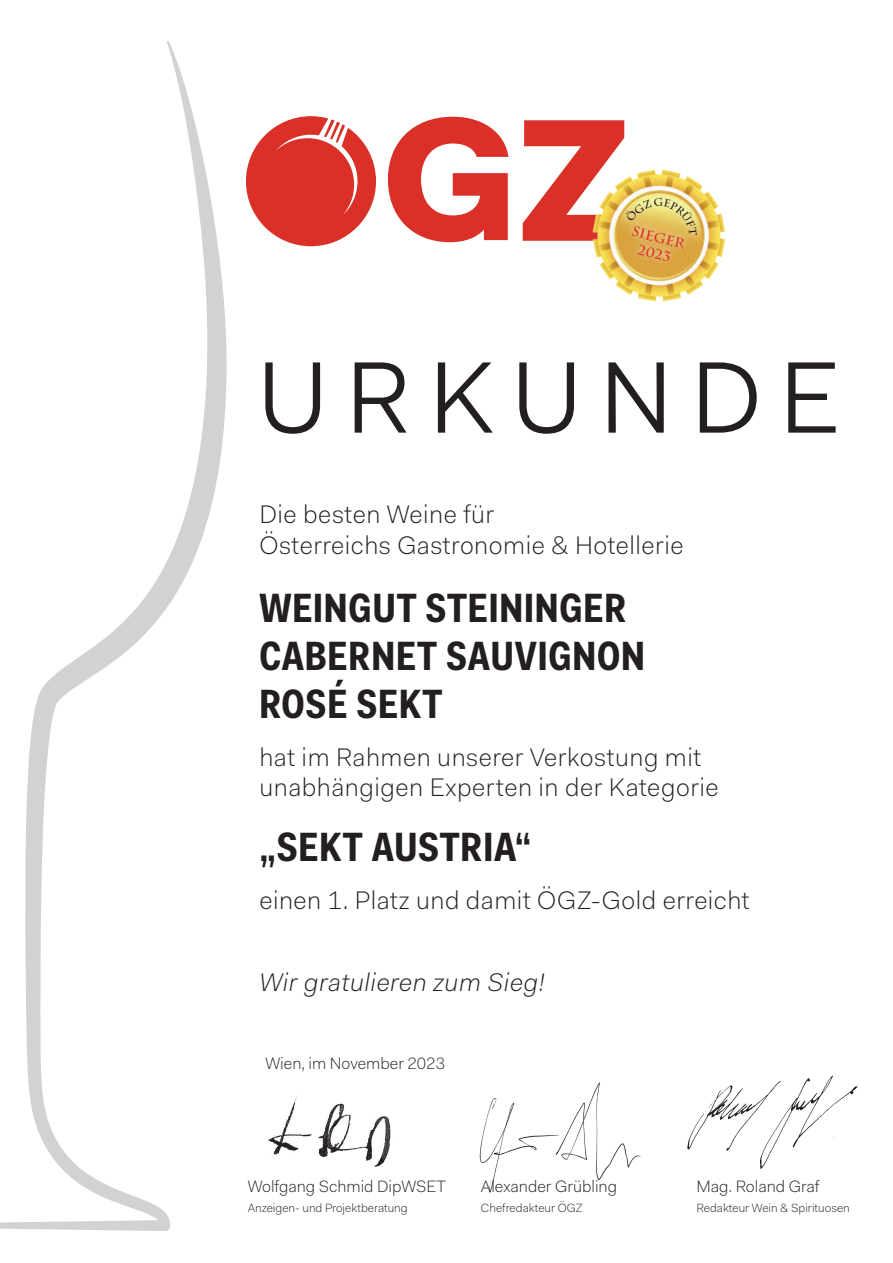
<style>
.page{position:relative;width:893px;height:1263px;background:#fff}
.page>*{position:absolute;margin:0;border:0;box-sizing:border-box;transform-origin:0 0}
.Urkunde{font:102px "Fakt Pro Blond";letter-spacing:.17em;color:#231f20}
.Firma___Getraenk{font:700 41.1px/47.8px "Fakt Con Pro";letter-spacing:.02em;color:#231f20}
.Firma___Getraenk-2{font:300 25.5px/30.8px "Fakt Pro";letter-spacing:.02em;color:#231f20}
.Text{font:300 25.5px/30.8px "Fakt Pro";letter-spacing:.02em;color:#231f20}
.Text_kursiv{font:italic 300 25.5px "Fakt Pro";letter-spacing:.02em;color:#231f20}
.t1{font:300 16.5px "Fakt Pro";color:#231f20}
.t2{font:700 13.8px "Charlemagne Std";color:#da3028}
.t3{font:300 12px "Fakt Pro";color:#231f20}
</style>
<div class="page">
<img style="left:687px;top:1075px;width:171px;height:94px">
<svg style="left:0;top:41px;width:227px;height:1190px"></svg>
<svg style="left:388px;top:117px;width:120px;height:125px"></svg>
<svg style="left:246px;top:116px;width:130px;height:130px"></svg>
<img style="left:606px;top:195px;width:120px;height:107px">
<img style="left:268px;top:1096px;width:123px;height:71px">
<img style="left:479px;top:1082px;width:163px;height:111px">
<svg style="left:523px;top:120px;width:188px;height:154px"></svg>
<p class="t2" style="left:634px;top:223px;width:55px;rotate:14deg">SIEGER</p>
<p class="t2" style="left:640px;top:241px;width:35px;rotate:14deg">2023</p>
<p class="Urkunde" style="left:258px;top:329px;width:585px">URKUNDE</p>
<p class="Text" style="left:259px;top:499px;width:426px">Die besten Weine für<br>Österreichs Gastronomie &amp; Hotellerie</p>
<p class="Firma___Getraenk" style="left:259px;top:584px;width:369px">WEINGUT STEININGER</p>
<p class="Firma___Getraenk" style="left:259px;top:632px;width:387px">CABERNET SAUVIGNON<br>ROSÉ SEKT</p>
<p class="Firma___Getraenk-2" style="left:259px;top:741px;width:461px">hat im Rahmen unserer Verkostung mit unabhängigen Experten in der Kategorie</p>
<p class="Firma___Getraenk" style="left:259px;top:823px;width:273px">„SEKT AUSTRIA“</p>
<p class="Firma___Getraenk-2" style="left:259px;top:885px;width:492px">einen 1. Platz und damit ÖGZ-Gold erreicht</p>
<p class="Text_kursiv" style="left:259px;top:965px;width:287px">Wir gratulieren zum Sieg!</p>
<p class="t1" style="left:265px;top:1052px;width:181px">Wien, im November 2023</p>
<p class="t1" style="left:248px;top:1176px;width:200px">Wolfgang Schmid DipWSET</p>
<p class="t3" style="left:248px;top:1200px;width:162px">Anzeigen- und Projektberatung</p>
<p class="t1" style="left:481px;top:1176px;width:138px">Alexander Grübling</p>
<p class="t3" style="left:481px;top:1200px;width:103px">Chefredakteur ÖGZ</p>
<p class="t1" style="left:696px;top:1176px;width:125px">Mag. Roland Graf</p>
<p class="t3" style="left:696px;top:1200px;width:155px">Redakteur Wein &amp; Spirituosen</p>
</div>
